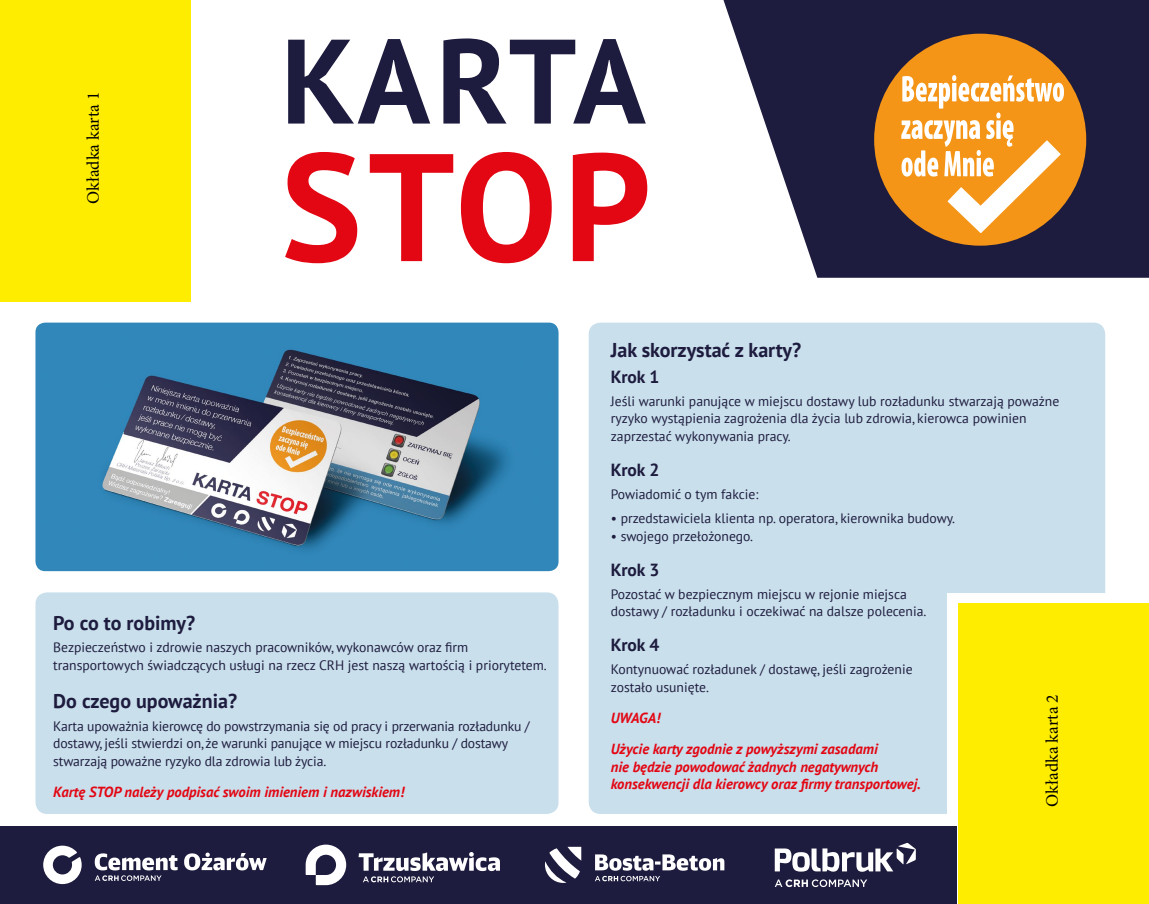
<style>
.page{position:relative;width:1149px;height:904px;background:#fff}
.page>*{position:absolute;margin:0;border:0;box-sizing:border-box;transform-origin:0 0}
.t1{font:700 152.75px "PT Sans";color:#e30613}
.t2{font:700 119.75px "PT Sans";letter-spacing:.01em;color:#1e1c3e}
.t3{font:700 20px "PT Sans";color:#1e1c3e}
.t4{font:17.5px "Minion Pro";color:#000}
.t5{font:700 17.5px "PT Sans";color:#1e1c3e}
.t6{font:italic 700 14.62px/31.4px "PT Sans";color:#e30613}
.t7{font:13.62px/17.5px "PT Sans";color:#1e1c3e}
</style>
<div class="page">
<div style="left:35px;top:592px;width:523px;height:222px;background:#c9dfec;border-radius:12px"></div>
<div style="left:588px;top:322px;width:516px;height:492px;background:#c9dfec;border-radius:12px"></div>
<div style="left:946px;top:594px;width:168px;height:232px;background:#fff"></div>
<svg style="left:723px;top:0;width:425px;height:278px;fill:#1e1c3e"></svg>
<div style="left:873px;top:34px;width:212px;height:212px;background:#f49517;border-radius:50%"></div>
<svg style="left:901px;top:75px;width:162px;height:158px"></svg>
<div style="left:0;top:1px;width:191px;height:301px;background:#ffed00"></div>
<div style="left:957px;top:603px;width:191px;height:301px;background:#ffed00"></div>
<div style="left:0;top:826px;width:956px;height:78px;background:#1e1c3e"></div>
<svg style="left:95px;top:852px;width:171px;height:29px"></svg>
<svg style="left:43px;top:845px;width:39px;height:39px"></svg>
<svg style="left:358px;top:852px;width:142px;height:30px"></svg>
<svg style="left:305px;top:844px;width:41px;height:41px"></svg>
<svg style="left:545px;top:846px;width:36px;height:36px"></svg>
<svg style="left:595px;top:854px;width:129px;height:27px"></svg>
<svg style="left:774px;top:843px;width:141px;height:28px"></svg>
<svg style="left:774px;top:879px;width:93px;height:8px"></svg>
<img style="left:35px;top:322px;width:523px;height:249px">
<p class="t4" style="left:82px;top:204px;width:114px;rotate:-90deg">Okładka karta 1</p>
<h2 class="t2" style="left:281px;top:2px;width:366px">KARTA</h2>
<h1 class="t1" style="left:281px;top:106px;width:371px">STOP</h1>
<h3 class="t3" style="left:53px;top:609px;width:143px">Po co to robimy?</h3>
<p class="t7" style="left:53px;top:638px;width:495px">Bezpieczeństwo i zdrowie naszych pracowników, wykonawców oraz firm transportowych świadczących usługi na rzecz CRH jest naszą wartością i priorytetem.</p>
<h3 class="t3" style="left:53px;top:687px;width:185px">Do czego upoważnia?</h3>
<p class="t7" style="left:53px;top:716px;width:478px">Karta upoważnia kierowcę do powstrzymania się od pracy i przerwania rozładunku / dostawy, jeśli stwierdzi on, że warunki panujące w miejscu rozładunku / dostawy stwarzają poważne ryzyko dla zdrowia lub życia.</p>
<p class="t6" style="left:53px;top:776px;width:352px">Kartę STOP należy podpisać swoim imieniem i nazwiskiem!</p>
<h3 class="t3" style="left:610px;top:336px;width:192px">Jak skorzystać z karty?</h3>
<p class="t5" style="left:610px;top:365px;width:50px">Krok 1</p>
<p class="t7" style="left:610px;top:392px;width:450px">Jeśli warunki panujące w miejscu dostawy lub rozładunku stwarzają poważne ryzyko wystąpienia zagrożenia dla życia lub zdrowia, kierowca powinien zaprzestać wykonywania pracy.</p>
<p class="t5" style="left:610px;top:458px;width:50px">Krok 2</p>
<p class="t7" style="left:610px;top:485px;width:149px">Powiadomić o tym fakcie:</p>
<p class="t7" style="left:610px;top:509px;width:345px">• przedstawiciela klienta np. operatora, kierownika budowy.</p>
<p class="t7" style="left:610px;top:527px;width:144px">• swojego przełożonego.</p>
<p class="t5" style="left:610px;top:558px;width:50px">Krok 3</p>
<p class="t7" style="left:610px;top:585px;width:317px">Pozostać w bezpiecznym miejscu w rejonie miejsca dostawy / rozładunku i oczekiwać na dalsze polecenia.</p>
<p class="t5" style="left:610px;top:633px;width:50px">Krok 4</p>
<p class="t7" style="left:610px;top:660px;width:303px">Kontynuować rozładunek / dostawę, jeśli zagrożenie zostało usunięte.</p>
<p class="t6" style="left:610px;top:701px;width:268px">UWAGA!<br>Użycie karty zgodnie z powyższymi zasadami</p>
<p class="t6" style="left:610px;top:757px;width:311px;line-height:17.5px">nie będzie powodować żadnych negatywnych konsekwencji dla kierowcy oraz firmy transportowej.</p>
<p class="t4" style="left:1040px;top:806px;width:114px;rotate:-90deg">Okładka karta 2</p>
</div>
